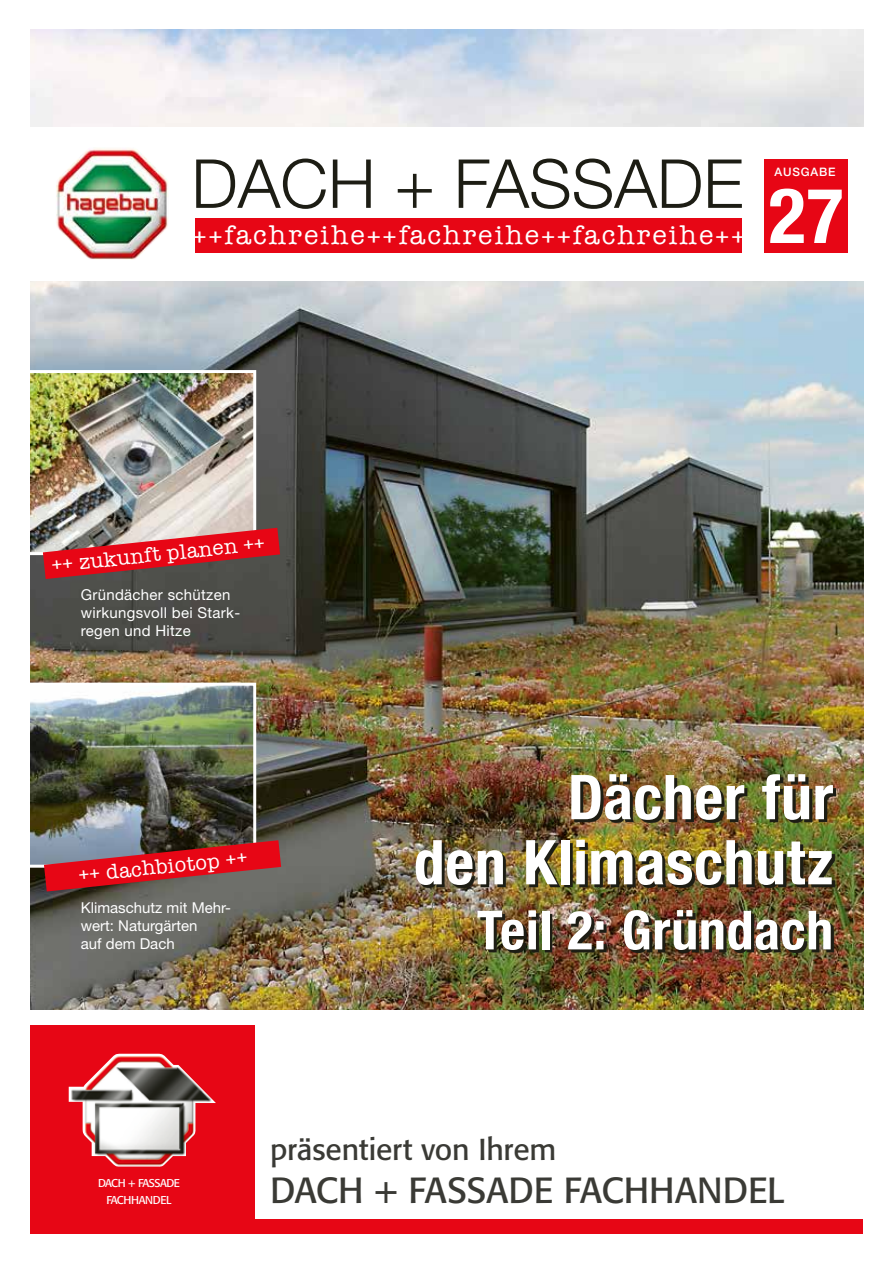
<style>
.page{position:relative;width:893px;height:1263px;background:#fff}
.page>*{position:absolute;margin:0;border:0;box-sizing:border-box;transform-origin:0 0}
.t1{font:700 condensed 76.8px "Helvetica Neue";color:#fff}
.t2{font:300 67.65px "Helvetica Neue";color:#1d1d14}
.t3{font:700 condensed 61.8px/65.1px "Helvetica Neue";letter-spacing:.01em;color:#fff;text-align:right}
.t4{font:700 condensed 54px "Helvetica Neue";letter-spacing:.01em;color:#fff}
.t5{font:36px "Formata";letter-spacing:-.005em;color:#3a3a35}
.t6{font:30px "Formata";letter-spacing:-.005em;color:#3a3a35}
.t7{font:27.15px "American Typewriter";letter-spacing:.08em;color:#fff}
.t8{font:21px "American Typewriter";color:#fff}
.t9{font:15px/18px "Helvetica Neue";letter-spacing:.02em;color:#fff}
.t10{font:15px/18px "Helvetica Neue";color:#fff}
.t11{font:500 11.7px "Helvetica Neue";letter-spacing:.07em;color:#fff}
.t12{font:11.25px/16.5px "Formata";letter-spacing:-.04em;color:#fff;text-align:center}
</style>
<div class="page">
<div style="left:30px;top:1025px;width:833px;height:208px;background:#e70615"></div>
<div style="left:255px;top:1017px;width:621px;height:201px;background:#fff"></div>
<img style="left:69px;top:1054px;width:147px;height:113px">
<img style="left:30px;top:30px;width:833px;height:980px">
<img style="left:30px;top:370px;width:226px;height:185px">
<img style="left:30px;top:687px;width:222px;height:177px">
<div style="left:10px;top:683px;width:246px;height:185px;border:3px solid #fff"></div>
<div style="left:0;top:0;width:30px;height:1263px;background:#fff"></div>
<img style="left:419px;top:777px;width:417px;height:176px">
<svg style="left:43px;top:528px;width:237px;height:51px"></svg>
<svg style="left:44px;top:840px;width:237px;height:51px"></svg>
<div style="left:0;top:128px;width:893px;height:153px;background:#fff"></div>
<div style="left:196px;top:218px;width:546px;height:35px;background:#e70615"></div>
<div style="left:764px;top:160px;width:84px;height:93px;background:#e70615"></div>
<img style="left:71px;top:149px;width:22px;height:17px">
<h2 class="t2" style="left:191px;top:142px;width:554px">DACH + FASSADE</h2>
<h3 class="t7" style="left:193px;top:214px;width:553px">++fachreihe++fachreihe++fachreihe++</h3>
<p class="t11" style="left:775px;top:165px;width:63px">AUSGABE</p>
<h1 class="t1" style="left:769px;top:169px;width:76px">27</h1>
<h3 class="t8" style="left:50px;top:549px;width:216px;rotate:-6deg">++ zukunft planen ++</h3>
<p class="t9" style="left:81px;top:585px;width:161px">Gründächer schützen wirkungsvoll bei Stark&shy;regen und Hitze</p>
<h3 class="t8" style="left:77px;top:859px;width:171px;rotate:-6deg">++ dachbiotop ++</h3>
<p class="t10" style="left:81px;top:899px;width:152px">Klimaschutz mit Mehr&shy;wert: Naturgärten<br>auf dem Dach</p>
<h3 class="t3" style="left:414px;top:764px;width:421px">Dächer für<br>den Klimaschutz</h3>
<h3 class="t4" style="left:477px;top:897px;width:358px">Teil 2: Gründach</h3>
<p class="t12" style="left:98px;top:1175px;width:83px">DACH + FASSADE<br>FACHHANDEL</p>
<h3 class="t6" style="left:270px;top:1131px;width:288px">PRÄSENTIERT VON IHREM</h3>
<h3 class="t5" style="left:270px;top:1169px;width:516px">DACH + FASSADE FACHHANDEL</h3>
</div>
